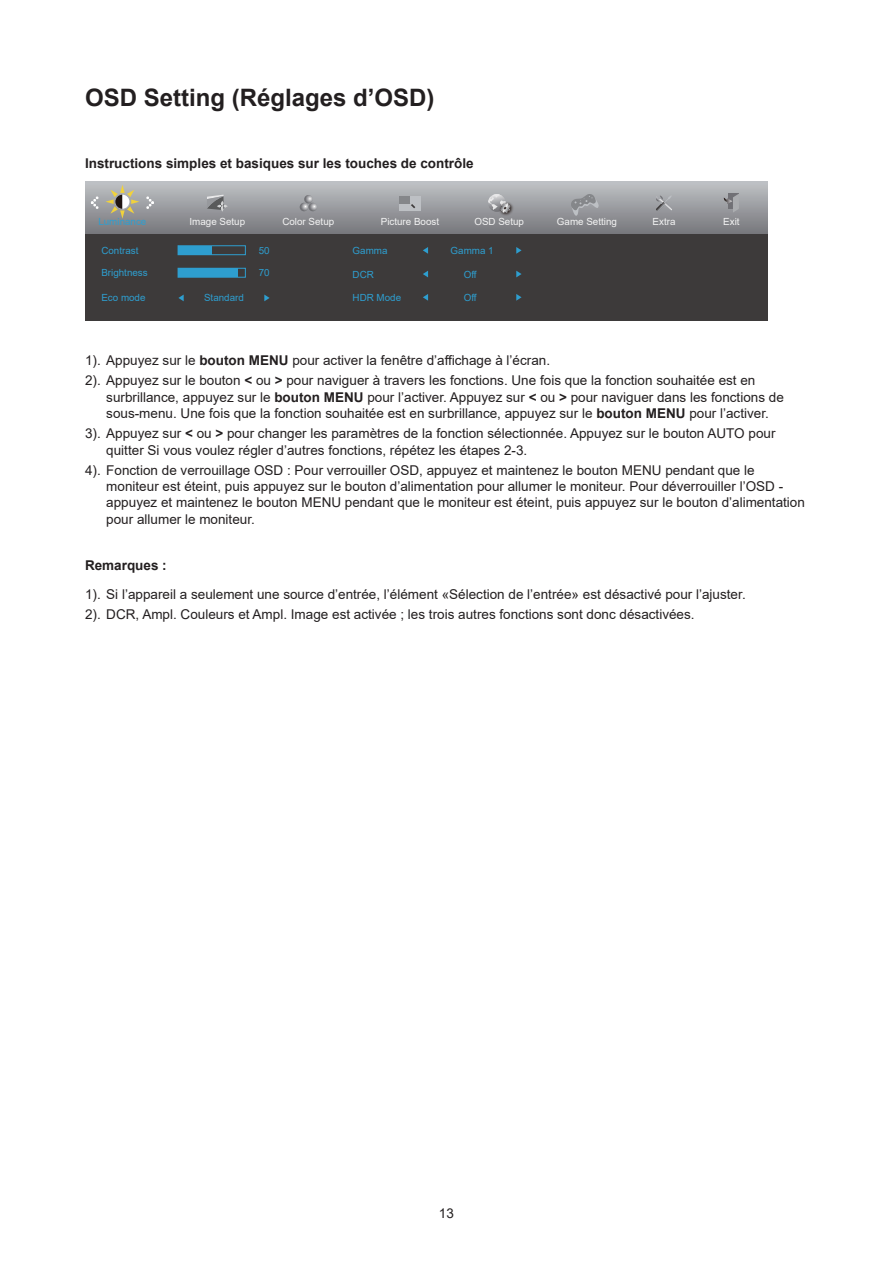
<style>
.page{position:relative;width:893px;height:1263px;background:#fff}
.page>*{position:absolute;margin:0;border:0;box-sizing:border-box;transform-origin:0 0}
.t1{font:700 24px "Arial";color:#231f20}
.t2{font:13.5px/16.2px "Arial";color:#231f20}
.t3{font:700 13.5px "Arial";color:#231f20}
.t4{font:9.75px "Arial";color:#2e9ecf}
.t5{font:9.75px "Arial";color:#f3f3f3}
.s1{font-weight:700}
</style>
<div class="page">
<svg style="left:85px;top:181px;width:683px;height:53px;background:#9a9b9f"></svg>
<div style="left:85px;top:234px;width:683px;height:87px;background:#3d3a3a"></div>
<svg style="left:91px;top:196px;width:8px;height:13px"></svg>
<svg style="left:146px;top:196px;width:8px;height:13px"></svg>
<svg style="left:105px;top:185px;width:34px;height:34px"></svg>
<svg style="left:207px;top:195px;width:21px;height:17px"></svg>
<svg style="left:300px;top:195px;width:17px;height:16px"></svg>
<div style="left:399px;top:196px;width:21px;height:15px;background:#bdc0c4"></div>
<div style="left:399px;top:196px;width:11px;height:7px;background:#85878a"></div>
<img style="left:497px;top:200px;width:18px;height:18px">
<svg style="left:488px;top:194px;width:23px;height:19px"></svg>
<svg style="left:724px;top:194px;width:15px;height:19px"></svg>
<svg style="left:655px;top:195px;width:18px;height:16px"></svg>
<div style="left:178px;top:245px;width:68px;height:10px;border:1px solid #2e9ecf"></div>
<div style="left:178px;top:246px;width:34px;height:9px;background:#2e9ecf"></div>
<div style="left:178px;top:268px;width:68px;height:10px;border:1px solid #2e9ecf"></div>
<div style="left:178px;top:268px;width:59px;height:9px;background:#2e9ecf"></div>
<svg style="left:178px;top:295px;width:6px;height:6px"></svg>
<svg style="left:264px;top:295px;width:6px;height:6px"></svg>
<svg style="left:423px;top:247px;width:5px;height:7px"></svg>
<svg style="left:516px;top:247px;width:6px;height:7px"></svg>
<svg style="left:423px;top:271px;width:5px;height:6px"></svg>
<svg style="left:516px;top:271px;width:6px;height:6px"></svg>
<svg style="left:423px;top:294px;width:5px;height:7px"></svg>
<svg style="left:516px;top:294px;width:6px;height:7px"></svg>
<svg style="left:571px;top:194px;width:28px;height:22px"></svg>
<h1 class="t1" style="left:85px;top:80px;width:351px">OSD Setting (Réglages d’OSD)</h1>
<p class="t3" style="left:85px;top:154px;width:390px">Instructions simples et basiques sur les touches de contrôle</p>
<p class="t4" style="left:98px;top:215px;width:50px">Luminance</p>
<p class="t5" style="left:190px;top:215px;width:57px">Image Setup</p>
<p class="t5" style="left:282px;top:215px;width:53px">Color Setup</p>
<p class="t5" style="left:381px;top:215px;width:60px">Picture Boost</p>
<p class="t5" style="left:474px;top:215px;width:51px">OSD Setup</p>
<p class="t5" style="left:557px;top:215px;width:62px">Game Setting</p>
<p class="t5" style="left:653px;top:215px;width:24px">Extra</p>
<p class="t5" style="left:723px;top:215px;width:18px">Exit</p>
<p class="t4" style="left:101px;top:244px;width:39px">Contrast</p>
<p class="t4" style="left:259px;top:244px;width:12px">50</p>
<p class="t4" style="left:101px;top:266px;width:48px">Brightness</p>
<p class="t4" style="left:259px;top:266px;width:12px">70</p>
<p class="t4" style="left:101px;top:291px;width:46px">Eco mode</p>
<p class="t4" style="left:204px;top:291px;width:41px">Standard</p>
<p class="t4" style="left:353px;top:244px;width:36px">Gamma</p>
<p class="t4" style="left:451px;top:244px;width:45px">Gamma 1</p>
<p class="t4" style="left:353px;top:267px;width:23px">DCR</p>
<p class="t4" style="left:464px;top:267px;width:14px">Off</p>
<p class="t4" style="left:353px;top:291px;width:50px">HDR Mode</p>
<p class="t4" style="left:464px;top:291px;width:14px">Off</p>
<p class="t2" style="left:85px;top:350px;width:672px;line-height:20.4px">1). Appuyez sur le <span class="s1">bouton MENU</span> pour activer la fenêtre d’affichage à l’écran.<br>2). Appuyez sur le bouton <span class="s1">&lt;</span> ou <span class="s1">&gt;</span> pour naviguer à travers les fonctions. Une fois que la fonction souhaitée est en</p>
<p class="t2" style="left:106px;top:389px;width:679px">surbrillance, appuyez sur le <span class="s1">bouton MENU</span> pour l’activer. Appuyez sur <span class="s1">&lt;</span> ou <span class="s1">&gt;</span> pour naviguer dans les fonctions de sous-menu. Une fois que la fonction souhaitée est en surbrillance, appuyez sur le <span class="s1">bouton MENU</span> pour l’activer.</p>
<p class="t2" style="left:106px;top:425px;width:671px;text-indent:-21px">3). Appuyez sur <span class="s1">&lt;</span> ou <span class="s1">&gt;</span> pour changer les paramètres de la fonction sélectionnée. Appuyez sur le bouton AUTO pour quitter Si vous voulez régler d’autres fonctions, répétez les étapes 2-3.</p>
<p class="t2" style="left:106px;top:462px;width:700px;text-indent:-21px">4). Fonction de verrouillage OSD : Pour verrouiller OSD, appuyez et maintenez le bouton MENU pendant que le moniteur est éteint, puis appuyez sur le bouton d’alimentation pour allumer le moniteur. Pour déverrouiller l’OSD - appuyez et maintenez le bouton MENU pendant que le moniteur est éteint, puis appuyez sur le bouton d’alimentation pour allumer le moniteur.</p>
<p class="t3" style="left:85px;top:556px;width:83px">Remarques :</p>
<p class="t2" style="left:85px;top:584px;width:662px;line-height:20.4px">1). Si l’appareil a seulement une source d’entrée, l’élément «Sélection de l’entrée» est désactivé pour l’ajuster.<br>2). DCR, Ampl. Couleurs et Ampl. Image est activée ; les trois autres fonctions sont donc désactivées.</p>
<p class="t2" style="left:439px;top:1205px;width:17px">13</p>
</div>
